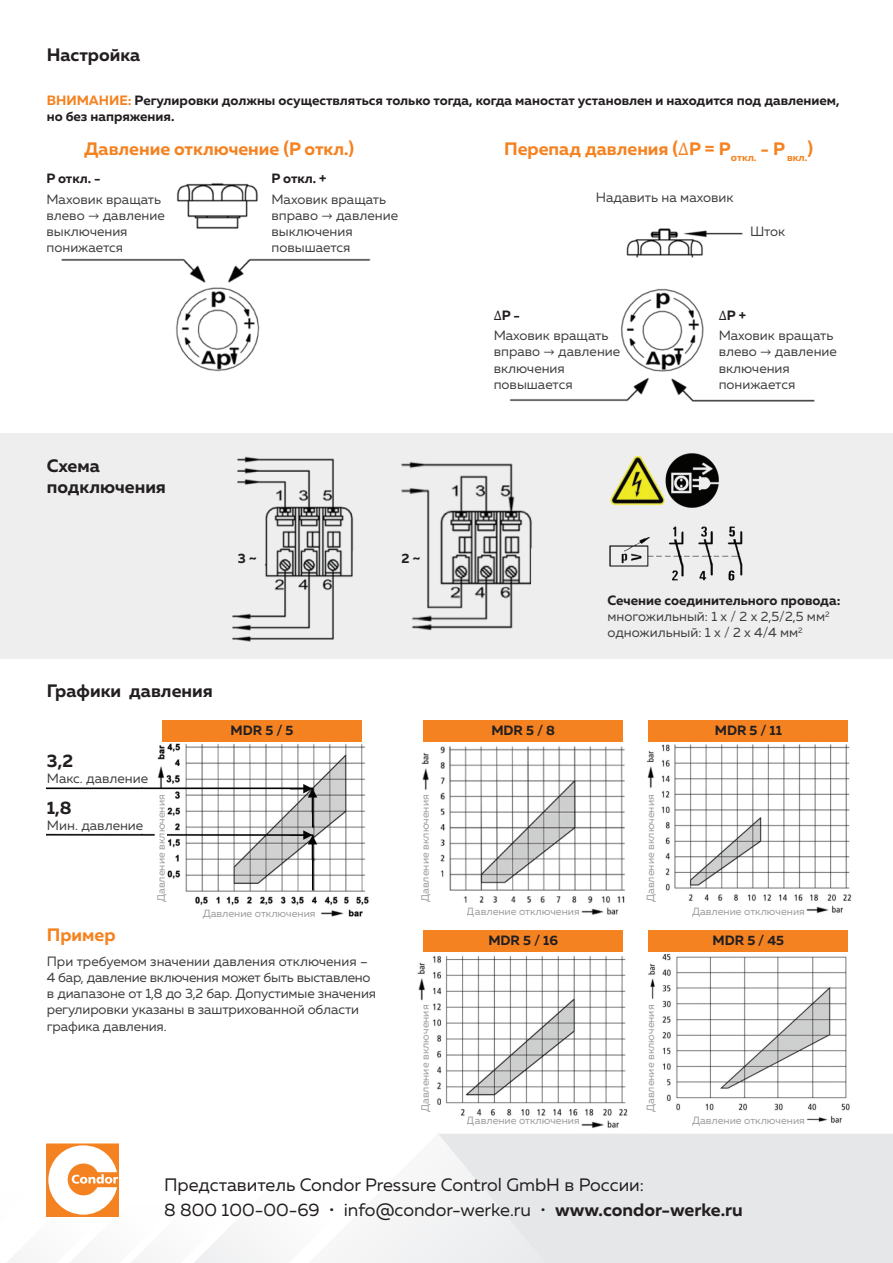
<style>
.page{position:relative;width:893px;height:1263px;background:#fff}
.page>*{position:absolute;margin:0;border:0;box-sizing:border-box;transform-origin:0 0}
.t1{font:18px/25.2px "Muller";color:#231f20}
.t2{font:700 18px "Muller";color:#f58220}
.t3{font:700 18px/21.6px "Muller";color:#231f20}
.t4{font:13.5px/16.2px "Muller";color:#3e3e3f}
.t5{font:700 13.5px/16.2px "Muller";color:#231f20}
.t6{font:10.5px "Muller";color:#57585a}
.s1{color:#f58220}
.s2{font-family:"Cambria Math";font-weight:400}
.s3{font-family:"Cambria Math"}
.s4{font-family:"Cambria Math";color:#231f20}
.s5{font-weight:700;color:#231f20}
.s6{font-weight:700}
</style>
<div class="page">
<img style="left:176px;top:183px;width:82px;height:46px">
<img style="left:61px;top:258px;width:310px;height:114px">
<img style="left:510px;top:288px;width:305px;height:114px">
<img style="left:626px;top:228px;width:117px;height:30px">
<div style="left:636px;top:1134px;width:257px;height:129px;background:#e6e7e9"></div>
<svg style="left:377px;top:1139px;width:259px;height:124px;fill:#e6e7e9"></svg>
<svg style="left:7px;top:1144px;width:370px;height:119px"></svg>
<div style="left:0;top:433px;width:893px;height:225px;background:#eeeeef"></div>
<img style="left:46px;top:743px;width:323px;height:174px">
<div style="left:162px;top:720px;width:200px;height:21px;background:#f58220"></div>
<img style="left:421px;top:746px;width:204px;height:169px">
<img style="left:417px;top:956px;width:212px;height:183px">
<img style="left:646px;top:744px;width:206px;height:170px">
<img style="left:629px;top:953px;width:250px;height:186px">
<div style="left:423px;top:720px;width:200px;height:21px;background:#f58220"></div>
<div style="left:423px;top:930px;width:200px;height:21px;background:#f58220"></div>
<div style="left:648px;top:720px;width:200px;height:21px;background:#f58220"></div>
<div style="left:648px;top:930px;width:200px;height:21px;background:#f58220"></div>
<img style="left:610px;top:453px;width:109px;height:55px">
<img style="left:609px;top:526px;width:134px;height:55px">
<img style="left:401px;top:461px;width:131px;height:170px">
<img style="left:232px;top:456px;width:122px;height:186px">
<h1 class="t3" style="left:47px;top:43px;width:95px">Настройка</h1>
<p class="t5" style="left:47px;top:92px;width:794px"><span class="s1">ВНИМАНИЕ:</span> Регулировки должны осуществляться только тогда, когда маностат установлен и находится под давлением, но без напряжения.</p>
<h1 class="t2" style="left:84px;top:138px;width:272px">Давление отключение (P откл.)</h1>
<h1 class="t2" style="left:504px;top:138px;width:310px">Перепад давления (<span class="s2">Δ</span>P = P<sub>откл.</sub> - P <sub>вкл.</sub>)</h1>
<p class="t5" style="left:47px;top:170px;width:56px">P откл. -</p>
<p class="t4" style="left:47px;top:191px;width:120px">Маховик вращать влево <span class="s3">→</span> давление выключения понижается</p>
<p class="t5" style="left:272px;top:170px;width:56px">P откл. +</p>
<p class="t4" style="left:272px;top:191px;width:128px">Маховик вращать вправо <span class="s3">→</span> давление выключения повышается</p>
<h1 class="t3" style="left:47px;top:454px;width:121px">Схема подключения</h1>
<p class="t5" style="left:238px;top:550px;width:21px">3 ~</p>
<p class="t5" style="left:402px;top:550px;width:21px">2 ~</p>
<h1 class="t3" style="left:47px;top:680px;width:167px">Графики давления</h1>
<h1 class="t3" style="left:47px;top:750px;width:28px">3,2</h1>
<p class="t4" style="left:47px;top:770px;width:103px">Макс. давление</p>
<h1 class="t3" style="left:47px;top:796px;width:26px">1,8</h1>
<p class="t4" style="left:47px;top:817px;width:98px">Мин. давление</p>
<p class="t6" style="left:155px;top:902px;width:109px;rotate:-90deg">Давление включения</p>
<p class="t5" style="left:231px;top:722px;width:64px">MDR 5 / 5</p>
<p class="t6" style="left:419px;top:902px;width:109px;rotate:-90deg">Давление включения</p>
<p class="t6" style="left:203px;top:906px;width:114px">Давление отключения</p>
<h1 class="t2" style="left:47px;top:924px;width:70px">Пример</h1>
<p class="t4" style="left:47px;top:953px;width:331px">При требуемом значении давления отключения – 4 бар, давление включения может быть выставлено в диапазоне от 1,8 до 3,2 бар. Допустимые значения регулировки указаны в заштрихованной области графика давления.</p>
<p class="t6" style="left:419px;top:1112px;width:109px;rotate:-90deg">Давление включения</p>
<p class="t4" style="left:596px;top:189px;width:139px">Надавить на маховик</p>
<p class="t4" style="left:750px;top:223px;width:37px">Шток</p>
<p class="t4" style="left:494px;top:305px;width:116px;line-height:20.4px"><span class="s4">Δ</span><span class="s5">P -<br></span>Маховик вращать</p>
<p class="t4" style="left:494px;top:343px;width:128px">вправо <span class="s3">→</span> давление включения повышается</p>
<p class="t4" style="left:719px;top:305px;width:116px;line-height:20.4px"><span class="s4">Δ</span><span class="s5">P +<br></span>Маховик вращать</p>
<p class="t4" style="left:719px;top:343px;width:120px">влево <span class="s3">→</span> давление включения понижается</p>
<p class="t4" style="left:607px;top:592px;width:234px"><span class="s5">Сечение соединительного провода: </span>многожильный: 1 х / 2 х 2,5/2,5 мм<sup>2 </sup>одножильный: 1 х / 2 х 4/4 мм<sup>2</sup></p>
<p class="t5" style="left:491px;top:722px;width:65px">MDR 5 / 8</p>
<p class="t5" style="left:715px;top:722px;width:69px">MDR 5 / 11</p>
<p class="t6" style="left:644px;top:902px;width:109px;rotate:-90deg">Давление включения</p>
<p class="t6" style="left:467px;top:905px;width:114px">Давление отключения</p>
<p class="t6" style="left:692px;top:905px;width:114px">Давление отключения</p>
<p class="t5" style="left:488px;top:933px;width:71px">MDR 5 / 16</p>
<p class="t5" style="left:713px;top:933px;width:73px">MDR 5 / 45</p>
<p class="t6" style="left:644px;top:1112px;width:109px;rotate:-90deg">Давление включения</p>
<p class="t6" style="left:467px;top:1114px;width:114px">Давление отключения</p>
<p class="t6" style="left:692px;top:1114px;width:114px">Давление отключения</p>
<h1 class="t1" style="left:164px;top:1171px;width:580px">Представитель Condor Pressure Control GmbH в России:<br>8 800 100-00-69 • info@condor-werke.ru • <span class="s6">www.condor-werke.ru</span></h1>
</div>
